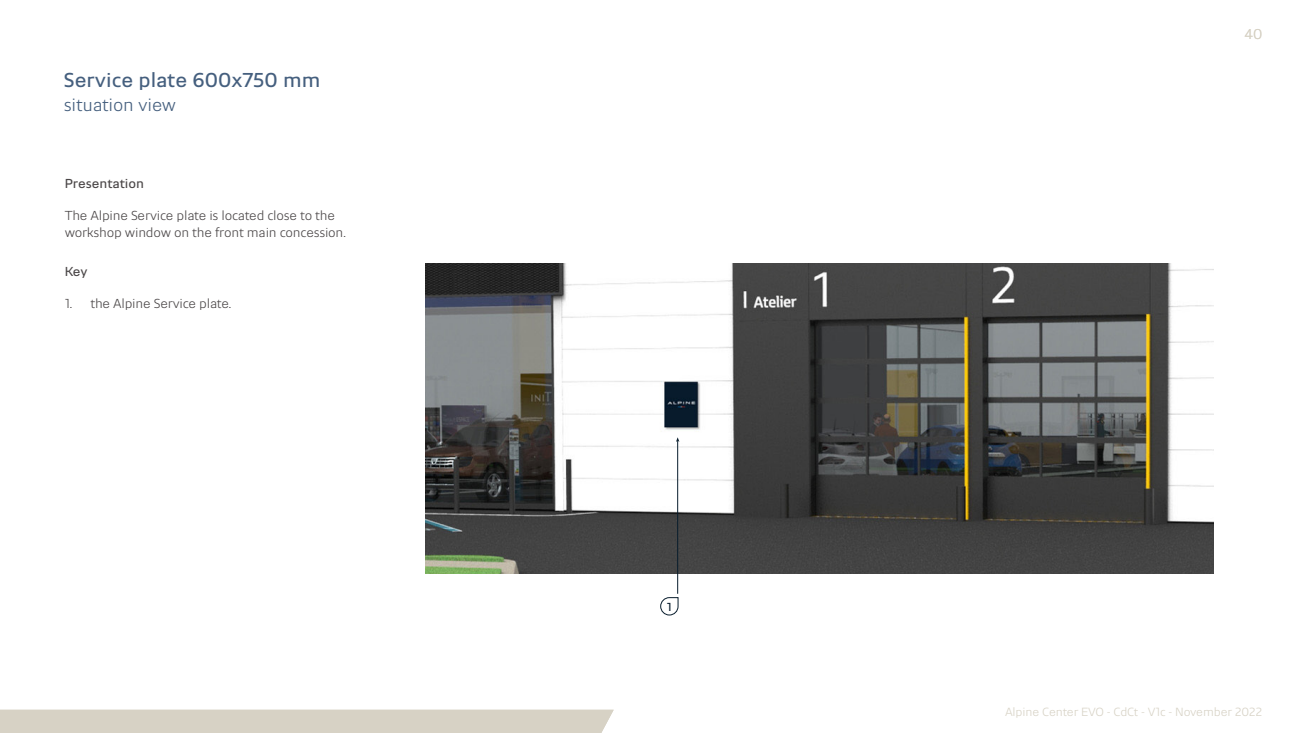
<style>
.page{position:relative;width:1304px;height:733px;background:#fff}
.page>*{position:absolute;margin:0;border:0;box-sizing:border-box;transform-origin:0 0}
.t1{font:21.25px "Alpine Ascension";color:#455f7e}
.t2{font:21.25px "Alpine Ascension Rg";color:#455f7e}
.t3{font:300 18.75px "Alpine Ascension";letter-spacing:-.01em;color:#455f7e}
.t4{font:18.75px "Alpine Ascension Lt";color:#455f7e}
.t5{font:300 15px "Alpine Ascension";color:#d7d2c5}
.t6{font:14.75px "Alpine Ascension Lt";color:#999}
.t7{font:300 13.75px/17.5px "Alpine Ascension";letter-spacing:-.015em;color:#4a4647}
.t8{font:13.75px/19.6px "Alpine Ascension Lt";letter-spacing:-.01em;color:#4a4747}
.t9{font:13.75px "Alpine Ascension";color:#4a4647}
.t10{font:13.75px "Alpine Ascension Rg";color:#4a4747}
.t11{font:300 12.5px "Alpine Ascension";letter-spacing:-.01em;color:#d7d2c5}
.t12{font:12.25px "Alpine Ascension Rg";color:#071c2c}
</style>
<div class="page">
<div style="left:0;top:709px;width:614px;height:23px;background:#d7d2c5"></div>
<img style="left:425px;top:263px;width:789px;height:310px">
<hr style="left:677px;top:440px;width:1px;height:153px;background:#071c2c">
<svg style="left:676px;top:437px;width:3px;height:5px"></svg>
<svg style="left:660px;top:597px;width:18px;height:18px"></svg>
<h1 class="t1" style="left:64px;top:64px;width:258px">Service plate 600x750 mm</h1>
<h2 class="t3" style="left:64px;top:91px;width:114px">situation view</h2>
<h1 class="t2" style="left:64px;top:64px;width:164px">la plaque Service</h1>
<h2 class="t4" style="left:64px;top:92px;width:94px">généralités</h2>
<p class="t10" style="left:78px;top:173px;width:9px">é</p>
<p class="t8" style="left:64px;top:206px;width:288px">La plaque Service Alpine est implantée à proximité de la baie d’atelier présente en façade</p>
<p class="t9" style="left:65px;top:173px;width:81px">Presentation</p>
<p class="t7" style="left:65px;top:205px;width:283px">The Alpine Service plate is located close to the workshop window on the front main concession.</p>
<p class="t9" style="left:65px;top:261px;width:24px">Key</p>
<p class="t7" style="left:65px;top:293px;width:169px">1. the Alpine Service plate.</p>
<p class="t10" style="left:64px;top:292px;width:55px">Légende</p>
<p class="t12" style="left:667px;top:597px;width:6px">1</p>
<p class="t5" style="left:1244px;top:22px;width:19px">40</p>
<p class="t6" style="left:1255px;top:24px;width:15px">21</p>
<p class="t11" style="left:1005px;top:702px;width:259px">Alpine Center EVO - CdCt - V1c - November 2022</p>
</div>
